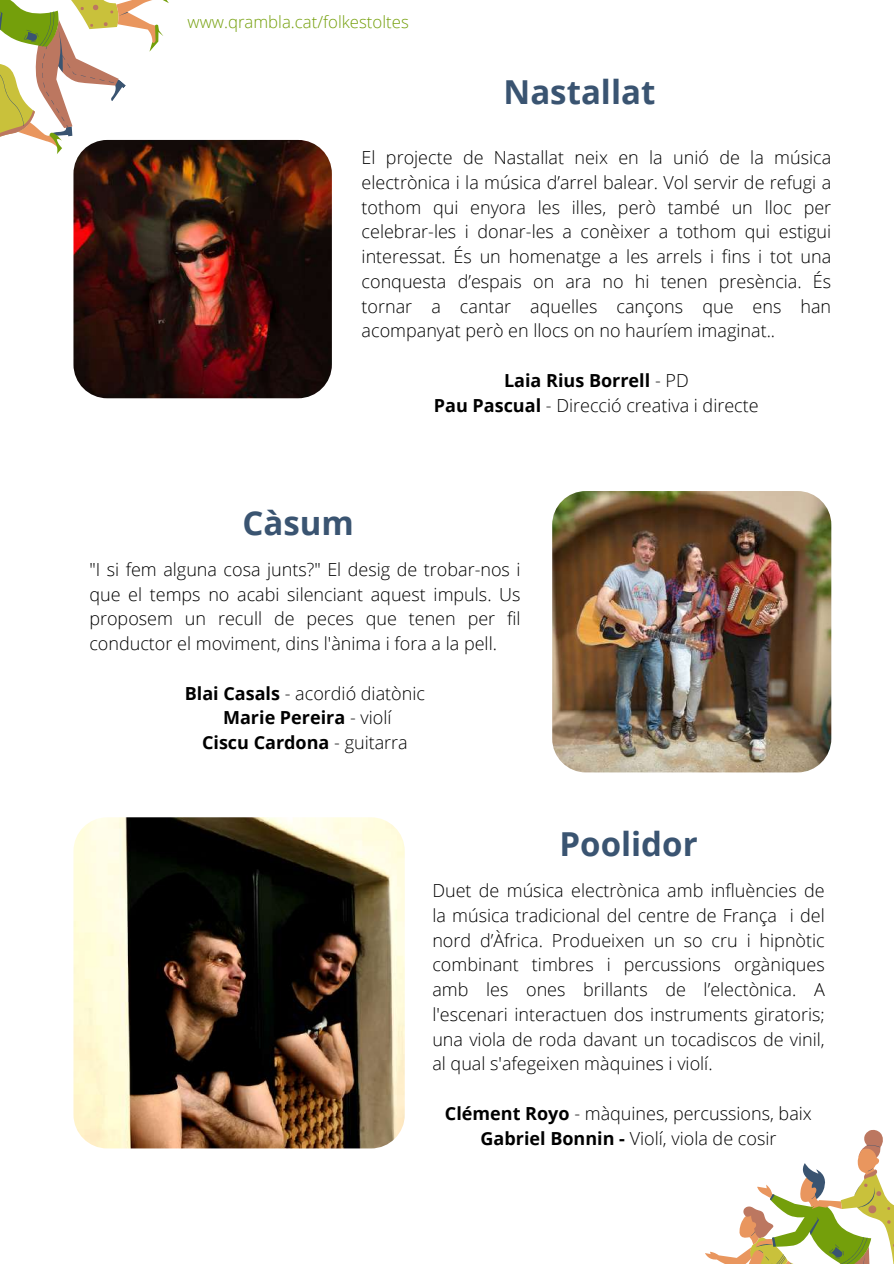
<style>
.page{position:relative;width:894px;height:1264px;background:#fff}
.page>*{position:absolute;margin:0;border:0;box-sizing:border-box;transform-origin:0 0}
.t1{font:700 33px "Open Sans";color:#3a5471}
.t2{font:300 18px/24.8px "Open Sans";color:#000;text-align:justify}
.t3{font:700 18px/24.8px "Open Sans";color:#000;text-align:center}
.t4{font:300 16.8px "Open Sans";color:#749f0b}
.s1{font-weight:700}
.s2{font-weight:300}
</style>
<div class="page">
<svg style="left:0;top:0;width:184px;height:154px"></svg>
<svg style="left:705px;top:1129px;width:188px;height:134px"></svg>
<img style="left:552px;top:491px;width:279px;height:281px;border-radius:34px">
<img style="left:73px;top:817px;width:331px;height:331px;border-radius:34px">
<img style="left:73px;top:140px;width:259px;height:258px;border-radius:34px">
<p class="t4" style="left:188px;top:10px;width:223px">www.qrambla.cat/folkestoltes</p>
<h1 class="t1" style="left:503px;top:69px;width:153px">Nastallat</h1>
<p class="t2" style="left:361px;top:145px;width:471px">El projecte de Nastallat neix en la unió de la música electrònica i la música d’arrel balear. Vol servir de refugi a tothom qui enyora les illes, però també un lloc per celebrar-les i donar-les a conèixer a tothom qui estigui interessat. És un homenatge a les arrels i fins i tot una conquesta d’espais on ara no hi tenen presència. És tornar a cantar aquelles cançons que ens han acompanyat però en llocs on no hauríem imaginat..</p>
<p class="t2" style="left:434px;top:367px;width:326px;text-align:center"><span class="s1">Laia Rius Borrell</span> - PD<br><span class="s1">Pau Pascual</span> - Direcció creativa i directe</p>
<h1 class="t1" style="left:242px;top:499px;width:113px">Càsum</h1>
<p class="t2" style="left:89px;top:556px;width:432px">"I si fem alguna cosa junts?" El desig de trobar-nos i que el temps no acabi silenciant aquest impuls. Us proposem un recull de peces que tenen per fil conductor el moviment, dins l'ànima i fora a la pell.</p>
<p class="t3" style="left:185px;top:680px;width:242px">Blai Casals <span class="s2">- acordió diatònic<br></span>Marie Pereira <span class="s2">- violí<br></span>Ciscu Cardona <span class="s2">- guitarra</span></p>
<h1 class="t1" style="left:559px;top:820px;width:139px">Poolidor</h1>
<p class="t2" style="left:432px;top:877px;width:394px">Duet de música electrònica amb influències de la música tradicional del centre de França i del nord d’Àfrica. Produeixen un so cru i hipnòtic combinant timbres i percussions orgàniques amb les ones brillants de l’electònica. A l'escenari interactuen dos instruments giratoris; una viola de roda davant un tocadiscos de vinil, al qual s'afegeixen màquines i violí.</p>
<p class="t2" style="left:445px;top:1100px;width:368px;text-align:center"><span class="s1">Clément Royo</span> - màquines, percussions, baix<br><span class="s1">Gabriel Bonnin -</span> Violí, viola de cosir</p>
</div>
